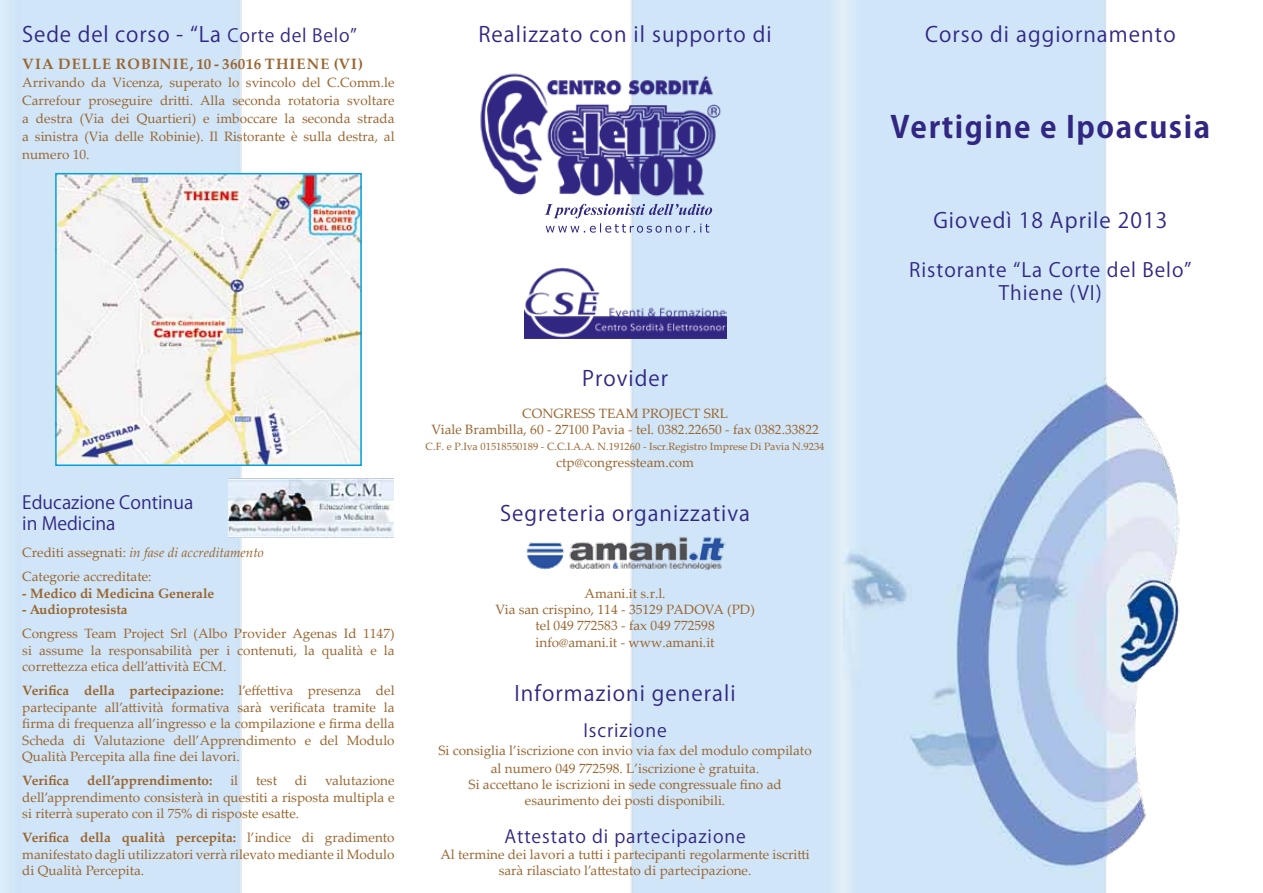
<style>
.page{position:relative;width:1263px;height:893px;background:#fff}
.page>*{position:absolute;margin:0;border:0;box-sizing:border-box;transform-origin:0 0}
.t1{font:700 30px "Koz Go Pr 6 N";letter-spacing:.05em;color:#312783}
.t2{font:21px "Koz Go Pr 6 N";letter-spacing:.05em;color:#312783}
.t3{font:19.5px/23.4px "Koz Go Pr 6 N";letter-spacing:.05em;color:#312783;text-align:center}
.t4{font:18px "Koz Go Pr 6 N";letter-spacing:.05em;color:#312783}
.t5{font:18px/21.6px "Koz Go Pr 6 N";color:#312783}
.t6{font:700 15px "Palatino Linotype";letter-spacing:.075em;color:#9a6631}
.t7{font:13.5px/16.5px "Palatino Linotype";color:#9a6631;text-align:justify}
.t8{font:700 13.5px "Palatino Linotype";color:#9a6631}
.t9{font:10.5px "Palatino Linotype";color:#9a6631}
.s1{font-size:18px}
.s2{font-style:italic}
.s3{font-weight:700}
</style>
<div class="page">
<img style="left:0;top:0;width:1180px;height:893px">
<img style="left:474px;top:67px;width:256px;height:177px">
<img style="left:525px;top:535px;width:200px;height:36px">
<img style="left:229px;top:478px;width:164px;height:60px">
<img style="left:524px;top:266px;width:202px;height:72px">
<img style="left:58px;top:176px;width:301px;height:287px">
<div style="left:55px;top:173px;width:307px;height:293px;border:2px solid #009fe3"></div>
<h2 class="t2" style="left:22px;top:23px;width:336px">Sede del corso - “La <span class="s1">Corte del Belo”</span></h2>
<h2 class="t2" style="left:478px;top:23px;width:295px">Realizzato con il supporto di</h2>
<p class="t6" style="left:22px;top:54px;width:278px">Via delle Robinie, 10 - 36016 THIENE</p>
<p class="t6" style="left:334px;top:54px;width:31px">(VI)</p>
<p class="t7" style="left:22px;top:73px;width:374px;line-height:18px">Arrivando da Vicenza, superato lo svincolo del C.Comm.le Carrefour proseguire dritti. Alla seconda rotatoria svoltare a destra (Via dei Quartieri) e imboccare la seconda strada a sinistra (Via delle Robinie). Il Ristorante è sulla destra, al numero 10.</p>
<h3 class="t5" style="left:22px;top:492px;width:172px">Educazione Continua in Medicina</h3>
<p class="t7" style="left:22px;top:540px;width:243px;line-height:24px">Crediti assegnati: <span class="s2">in fase di accreditamento<br></span>Categorie accreditate:</p>
<p class="t8" style="left:22px;top:584px;width:193px">- Medico di Medicina Generale</p>
<p class="t8" style="left:22px;top:600px;width:107px">- Audioprotesista</p>
<p class="t7" style="left:22px;top:625px;width:374px">Congress Team Project Srl (Albo Provider Agenas Id 1147) si assume la responsabilità per i contenuti, la qualità e la correttezza etica dell’attività ECM.</p>
<p class="t7" style="left:22px;top:682px;width:374px"><span class="s3">Verifica della partecipazione:</span> l’effettiva presenza del partecipante all’attività formativa sarà verificata tramite la firma di frequenza all’ingresso e la compilazione e firma della Scheda di Valutazione dell’Apprendimento e del Modulo Qualità Percepita alla fine dei lavori.</p>
<p class="t8" style="left:22px;top:771px;width:49px">Verifica</p>
<p class="t8" style="left:87px;top:771px;width:127px">dell’apprendimento:</p>
<p class="t7" style="left:230px;top:772px;width:9px">il</p>
<p class="t7" style="left:256px;top:772px;width:22px">test</p>
<p class="t7" style="left:295px;top:772px;width:14px">di</p>
<p class="t7" style="left:22px;top:772px;width:374px;text-indent:303px">valutazione dell’apprendimento consisterà in questiti a risposta multipla e si riterrà superato con il 75% di risposte esatte.</p>
<p class="t7" style="left:22px;top:829px;width:374px"><span class="s3">Verifica della qualità percepita:</span> l’indice di gradimento manifestato dagli utilizzatori verrà rilevato mediante il Modulo di Qualità Percepita.</p>
<h2 class="t2" style="left:582px;top:366px;width:88px">Provider</h2>
<p class="t7" style="left:431px;top:405px;width:389px;text-align:center">CONGRESS TEAM PROJECT SRL<br>Viale Brambilla, 60 - 27100 Pavia - tel. 0382.22650 - fax 0382.33822</p>
<p class="t9" style="left:426px;top:439px;width:400px">C.F. e P.Iva 01518550189 - C.C.I.A.A. N.191260 - Iscr.Registro Imprese Di Pavia N.9234</p>
<p class="t7" style="left:556px;top:453px;width:139px">ctp@congressteam.com</p>
<h2 class="t2" style="left:500px;top:501px;width:251px">Segreteria organizzativa</h2>
<p class="t7" style="left:495px;top:585px;width:261px;text-align:center">Amani.it s.r.l.<br>Via san crispino, 114 - 35129 PADOVA (PD) tel 049 772583 - fax 049 772598 info@amani.it - www.amani.it</p>
<h2 class="t2" style="left:515px;top:681px;width:223px">Informazioni generali</h2>
<h3 class="t4" style="left:583px;top:720px;width:85px">Iscrizione</h3>
<p class="t7" style="left:438px;top:740px;width:375px;line-height:18px;text-align:center">Si consiglia l’iscrizione con invio via fax del modulo compilato al numero 049 772598. L’iscrizione è gratuita.</p>
<p class="t7" style="left:469px;top:775px;width:315px;text-align:center">Si accettano le iscrizioni in sede congressuale fino ad esaurimento dei posti disponibili.</p>
<h3 class="t4" style="left:504px;top:826px;width:243px">Attestato di partecipazione</h3>
<p class="t7" style="left:440px;top:846px;width:371px;text-align:center">Al termine dei lavori a tutti i partecipanti regolarmente iscritti sarà rilasciato l’attestato di partecipazione.</p>
<h2 class="t2" style="left:925px;top:23px;width:252px">Corso di aggiornamento</h2>
<h1 class="t1" style="left:891px;top:110px;width:321px">Vertigine e Ipoacusia</h1>
<h2 class="t2" style="left:933px;top:209px;width:235px">Giovedì 18 Aprile 2013</h2>
<h3 class="t3" style="left:909px;top:258px;width:284px">Ristorante “La Corte del Belo”<br>Thiene (VI)</h3>
</div>
